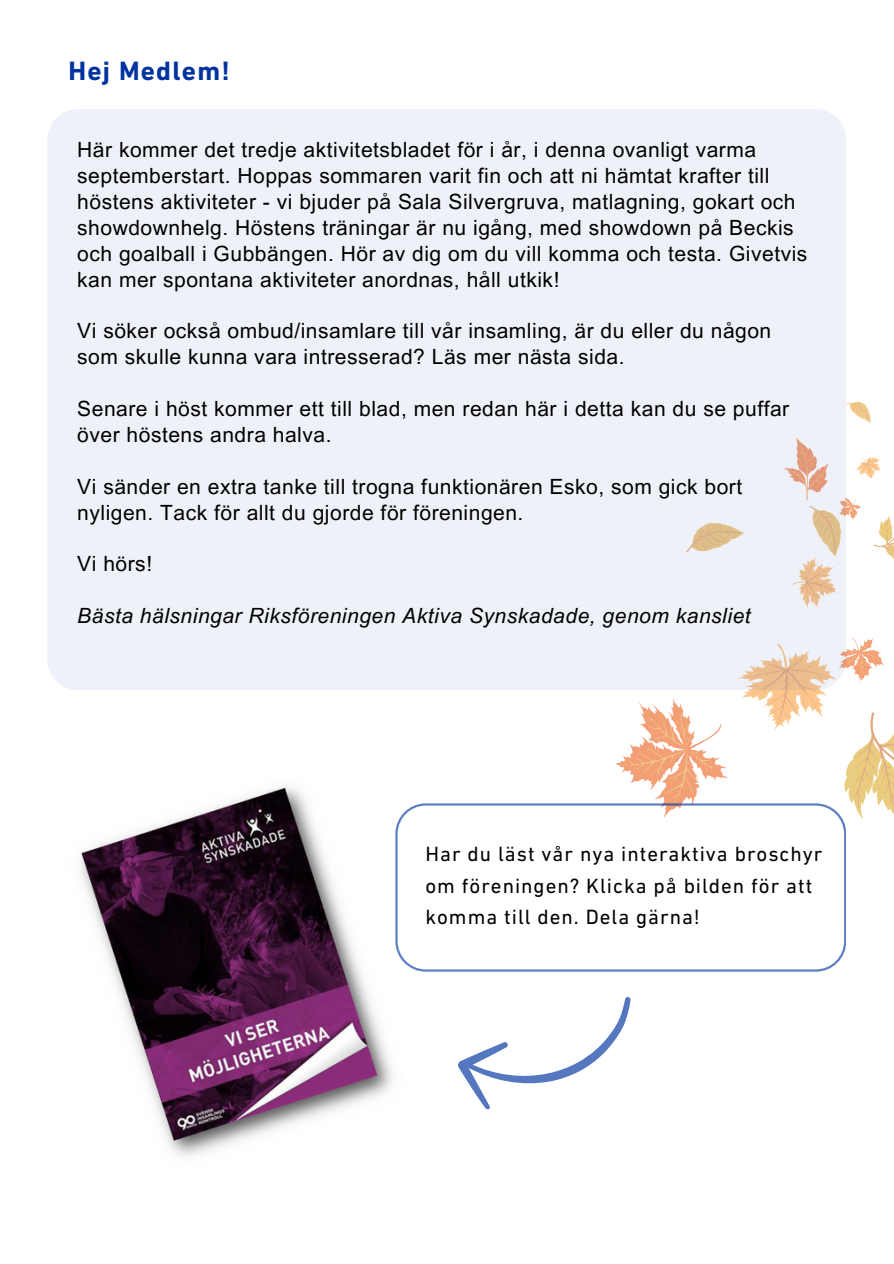
<style>
.page{position:relative;width:894px;height:1264px;background:#fff}
.page>*{position:absolute;margin:0;border:0;box-sizing:border-box;transform-origin:0 0}
.t1{font:700 27px "DIN Next LT Pro";letter-spacing:.045em;color:#0033a0}
.t2{font:21px/25.8px "Arial MT Pro";letter-spacing:.025em;color:#000}
.t3{font:21px/31.5px "DIN Next LT Pro";letter-spacing:.045em;color:#000}
.t4{font:italic 21px "Arial MT Pro";letter-spacing:.025em;color:#000}
</style>
<div class="page">
<svg style="left:616px;top:637px;width:277px;height:214px"></svg>
<svg style="left:846px;top:401px;width:47px;height:157px"></svg>
<div style="left:47px;top:109px;width:799px;height:581px;background:#eef1f8;border-radius:30px"></div>
<img style="left:80px;top:786px;width:313px;height:370px">
<svg style="left:395px;top:803px;width:450px;height:168px"></svg>
<svg style="left:447px;top:955px;width:185px;height:155px"></svg>
<p class="t1" style="left:68px;top:60px;width:163px">Hej Medlem!</p>
<p class="t2" style="left:77px;top:140px;width:731px">Här kommer det tredje aktivitetsbladet för i år, i denna ovanligt varma septemberstart. Hoppas sommaren varit fin och att ni hämtat krafter till höstens aktiviteter - vi bjuder på Sala Silvergruva, matlagning, gokart och showdownhelg. Höstens träningar är nu igång, med showdown på Beckis och goalball i Gubbängen. Hör av dig om du vill komma och testa. Givetvis kan mer spontana aktiviteter anordnas, håll utkik!</p>
<p class="t2" style="left:77px;top:321px;width:695px">Vi söker också ombud/insamlare till vår insamling, är du eller du någon som skulle kunna vara intresserad? Läs mer nästa sida.</p>
<p class="t2" style="left:77px;top:398px;width:713px">Senare i höst kommer ett till blad, men redan här i detta kan du se puffar över höstens andra halva.</p>
<p class="t2" style="left:77px;top:476px;width:666px">Vi sänder en extra tanke till trogna funktionären Esko, som gick bort nyligen. Tack för allt du gjorde för föreningen.</p>
<p class="t2" style="left:77px;top:554px;width:76px">Vi hörs!</p>
<p class="t4" style="left:77px;top:608px;width:674px">Bästa hälsningar Riksföreningen Aktiva Synskadade, genom kansliet</p>
<p class="t3" style="left:425px;top:840px;width:398px">Har du läst vår nya interaktiva broschyr om föreningen? Klicka på bilden för att komma till den. Dela gärna!</p>
</div>
